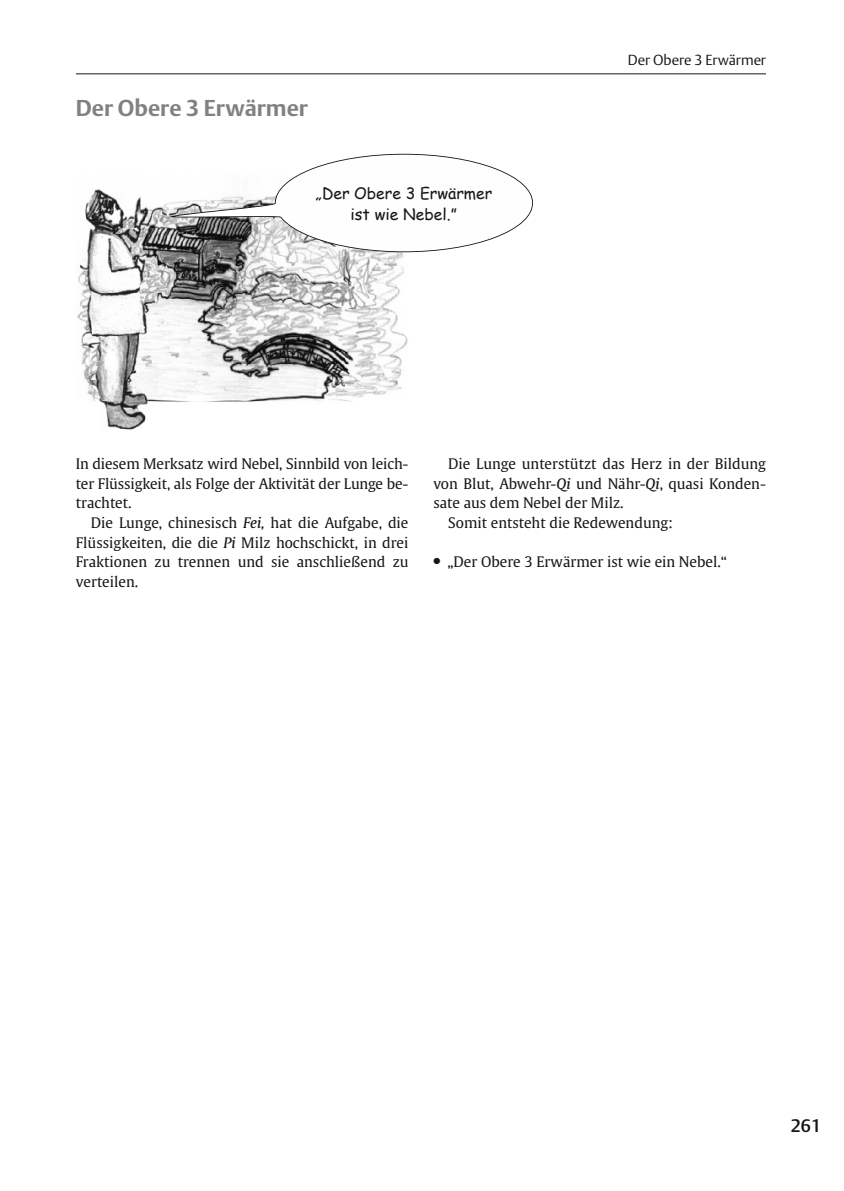
<style>
.page{position:relative;width:844px;height:1191px;background:#fff}
.page>*{position:absolute;margin:0;border:0;box-sizing:border-box;transform-origin:0 0}
.t1{font:700 22.75px "Thieme Argo One 04";color:#818181}
.t2{font:17.85px "Thieme Argo Three 04";color:#151616}
.t3{font:15.75px/21px "Comic Sans MS";color:#151616;text-align:center}
.t4{font:14.35px/19.8px "Thieme Gulliver 04";color:#151616;text-align:justify}
.t5{font:14.35px "Thieme Argo One 04";color:#151616}
.s1{font-style:italic}
</style>
<div class="page">
<svg style="left:75px;top:73px;width:691px;height:357px"></svg>
<h1 class="t1" style="left:76px;top:98px;width:233px">Der Obere 3 Erwärmer</h1>
<p class="t3" style="left:315px;top:182px;width:178px">„Der Obere 3 Erwärmer ist wie Nebel.”</p>
<p class="t5" style="left:627px;top:53px;width:139px">Der Obere 3 Erwärmer</p>
<p class="t4" style="left:76px;top:455px;width:334px">In diesem Merksatz wird Nebel, Sinnbild von leich&shy;ter Flüssigkeit, als Folge der Aktivität der Lunge be&shy;trachtet.</p>
<p class="t4" style="left:76px;top:514px;width:334px;text-indent:15px">Die Lunge, chinesisch <span class="s1">Fei,</span> hat die Aufgabe, die Flüssigkeiten, die die <span class="s1">Pi</span> Milz hochschickt, in drei Fraktionen zu trennen und sie anschließend zu verteilen.</p>
<p class="t4" style="left:448px;top:455px;width:319px">Die Lunge unterstützt das Herz in der Bildung</p>
<p class="t4" style="left:433px;top:474px;width:334px">von Blut, Abwehr-<span class="s1">Qi</span> und Nähr-<span class="s1">Qi</span>, quasi Konden-</p>
<p class="t4" style="left:433px;top:494px;width:192px">sate aus dem Nebel der Milz.</p>
<p class="t4" style="left:448px;top:514px;width:226px">Somit entsteht die Redewendung:</p>
<p class="t4" style="left:433px;top:553px;width:295px">● „Der Obere 3 Erwärmer ist wie ein Nebel.“</p>
<p class="t2" style="left:790px;top:1118px;width:32px">261</p>
</div>
